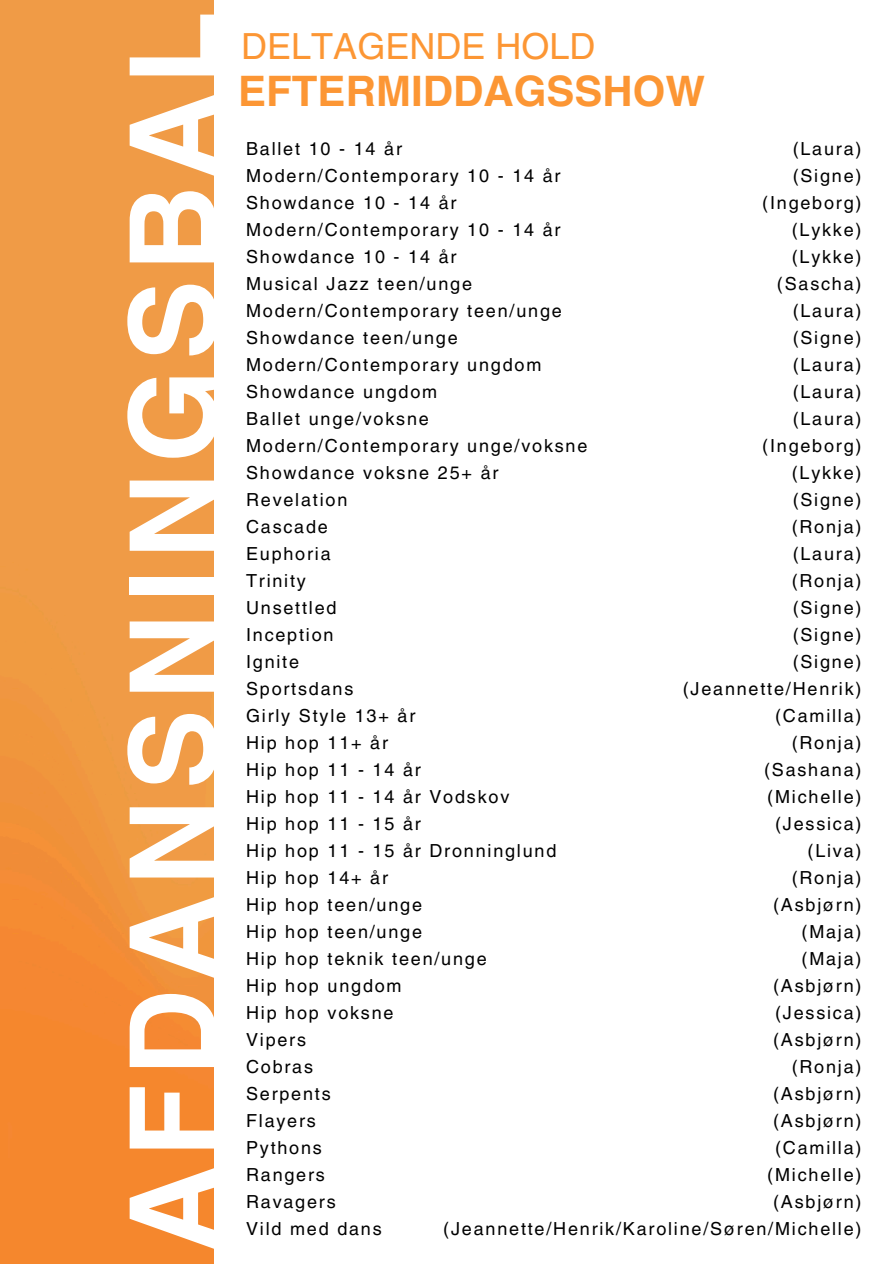
<style>
.page{position:relative;width:894px;height:1264px;background:#fff}
.page>*{position:absolute;margin:0;border:0;box-sizing:border-box;transform-origin:0 0}
.t1{font:700 120px "Helvetica World";letter-spacing:.075em;color:#fff}
.t2{font:700 42px "Helvetica LT Pro";color:#fc9634}
.t3{font:36px "Helvetica LT Pro";color:#fc9634}
.t4{font:18px "Helvetica LT Pro";letter-spacing:.1em;color:#000}
</style>
<div class="page">
<img style="left:0;top:0;width:214px;height:1263px">
<p class="t1" style="left:75px;top:1250px;width:1239px;rotate:-90deg">AFDANSNINGSBAL</p>
<p class="t3" style="left:241px;top:33px;width:356px">DELTAGENDE HOLD</p>
<p class="t2" style="left:238px;top:76px;width:468px">EFTERMIDDAGSSHOW</p>
<h1 class="t4" style="left:246px;top:142px;width:157px">Ballet 10 - 14 år</h1>
<p class="t4" style="left:246px;top:169px;width:316px">Modern/Contemporary 10 - 14 år</p>
<h2 class="t4" style="left:246px;top:196px;width:212px">Showdance 10 - 14 år</h2>
<p class="t4" style="left:246px;top:223px;width:316px">Modern/Contemporary 10 - 14 år</p>
<p class="t4" style="left:246px;top:250px;width:212px">Showdance 10 - 14 år</p>
<p class="t4" style="left:246px;top:277px;width:227px">Musical Jazz teen/unge</p>
<p class="t4" style="left:246px;top:304px;width:317px">Modern/Contemporary teen/unge</p>
<p class="t4" style="left:246px;top:331px;width:213px">Showdance teen/unge</p>
<p class="t4" style="left:246px;top:358px;width:297px">Modern/Contemporary ungdom</p>
<p class="t4" style="left:246px;top:385px;width:193px">Showdance ungdom</p>
<p class="t4" style="left:246px;top:412px;width:184px">Ballet unge/voksne</p>
<p class="t4" style="left:246px;top:439px;width:343px">Modern/Contemporary unge/voksne</p>
<p class="t4" style="left:246px;top:466px;width:254px">Showdance voksne 25+ år</p>
<p class="t4" style="left:246px;top:493px;width:103px">Revelation</p>
<p class="t4" style="left:246px;top:520px;width:83px">Cascade</p>
<p class="t4" style="left:246px;top:547px;width:86px">Euphoria</p>
<p class="t4" style="left:246px;top:574px;width:61px">Trinity</p>
<p class="t4" style="left:246px;top:601px;width:92px">Unsettled</p>
<p class="t4" style="left:246px;top:628px;width:89px">Inception</p>
<p class="t4" style="left:246px;top:655px;width:55px">Ignite</p>
<p class="t4" style="left:246px;top:682px;width:109px">Sportsdans</p>
<p class="t4" style="left:246px;top:709px;width:171px">Girly Style 13+ år</p>
<p class="t4" style="left:246px;top:736px;width:143px">Hip hop 11+ år</p>
<p class="t4" style="left:246px;top:763px;width:176px">Hip hop 11 - 14 år</p>
<p class="t4" style="left:246px;top:790px;width:265px">Hip hop 11 - 14 år Vodskov</p>
<p class="t4" style="left:246px;top:817px;width:176px">Hip hop 11 - 15 år</p>
<p class="t4" style="left:246px;top:844px;width:312px">Hip hop 11 - 15 år Dronninglund</p>
<p class="t4" style="left:246px;top:871px;width:143px">Hip hop 14+ år</p>
<p class="t4" style="left:246px;top:898px;width:177px">Hip hop teen/unge</p>
<p class="t4" style="left:246px;top:925px;width:177px">Hip hop teen/unge</p>
<p class="t4" style="left:246px;top:952px;width:242px">Hip hop teknik teen/unge</p>
<p class="t4" style="left:246px;top:979px;width:157px">Hip hop ungdom</p>
<p class="t4" style="left:246px;top:1006px;width:149px">Hip hop voksne</p>
<p class="t4" style="left:246px;top:1033px;width:62px">Vipers</p>
<p class="t4" style="left:246px;top:1060px;width:69px">Cobras</p>
<p class="t4" style="left:246px;top:1087px;width:86px">Serpents</p>
<p class="t4" style="left:246px;top:1114px;width:71px">Flayers</p>
<p class="t4" style="left:246px;top:1141px;width:77px">Pythons</p>
<p class="t4" style="left:246px;top:1168px;width:80px">Rangers</p>
<p class="t4" style="left:246px;top:1195px;width:91px">Ravagers</p>
<p class="t4" style="left:246px;top:1222px;width:137px">Vild med dans</p>
<p class="t4" style="left:792px;top:142px;width:70px">(Laura)</p>
<p class="t4" style="left:792px;top:169px;width:70px">(Signe)</p>
<p class="t4" style="left:762px;top:196px;width:101px">(Ingeborg)</p>
<p class="t4" style="left:791px;top:223px;width:71px">(Lykke)</p>
<p class="t4" style="left:791px;top:250px;width:71px">(Lykke)</p>
<p class="t4" style="left:776px;top:277px;width:86px">(Sascha)</p>
<p class="t4" style="left:792px;top:304px;width:70px">(Laura)</p>
<p class="t4" style="left:792px;top:331px;width:70px">(Signe)</p>
<p class="t4" style="left:792px;top:358px;width:70px">(Laura)</p>
<p class="t4" style="left:792px;top:385px;width:70px">(Laura)</p>
<p class="t4" style="left:792px;top:412px;width:70px">(Laura)</p>
<p class="t4" style="left:762px;top:439px;width:101px">(Ingeborg)</p>
<p class="t4" style="left:791px;top:466px;width:71px">(Lykke)</p>
<p class="t4" style="left:792px;top:493px;width:70px">(Signe)</p>
<p class="t4" style="left:791px;top:520px;width:71px">(Ronja)</p>
<p class="t4" style="left:792px;top:547px;width:70px">(Laura)</p>
<p class="t4" style="left:791px;top:574px;width:71px">(Ronja)</p>
<p class="t4" style="left:792px;top:601px;width:70px">(Signe)</p>
<p class="t4" style="left:792px;top:628px;width:70px">(Signe)</p>
<p class="t4" style="left:792px;top:655px;width:70px">(Signe)</p>
<p class="t4" style="left:682px;top:682px;width:180px">(Jeannette/Henrik)</p>
<p class="t4" style="left:774px;top:709px;width:88px">(Camilla)</p>
<p class="t4" style="left:791px;top:736px;width:71px">(Ronja)</p>
<p class="t4" style="left:763px;top:763px;width:99px">(Sashana)</p>
<p class="t4" style="left:767px;top:790px;width:96px">(Michelle)</p>
<p class="t4" style="left:774px;top:817px;width:88px">(Jessica)</p>
<p class="t4" style="left:807px;top:844px;width:55px">(Liva)</p>
<p class="t4" style="left:791px;top:871px;width:71px">(Ronja)</p>
<p class="t4" style="left:772px;top:898px;width:90px">(Asbjørn)</p>
<p class="t4" style="left:801px;top:925px;width:61px">(Maja)</p>
<p class="t4" style="left:801px;top:952px;width:61px">(Maja)</p>
<p class="t4" style="left:772px;top:979px;width:90px">(Asbjørn)</p>
<p class="t4" style="left:774px;top:1006px;width:88px">(Jessica)</p>
<p class="t4" style="left:772px;top:1033px;width:90px">(Asbjørn)</p>
<p class="t4" style="left:791px;top:1060px;width:71px">(Ronja)</p>
<p class="t4" style="left:772px;top:1087px;width:90px">(Asbjørn)</p>
<p class="t4" style="left:772px;top:1114px;width:90px">(Asbjørn)</p>
<p class="t4" style="left:774px;top:1141px;width:88px">(Camilla)</p>
<p class="t4" style="left:767px;top:1168px;width:96px">(Michelle)</p>
<p class="t4" style="left:772px;top:1195px;width:90px">(Asbjørn)</p>
<p class="t4" style="left:443px;top:1222px;width:419px">(Jeannette/Henrik/Karoline/Søren/Michelle)</p>
</div>
